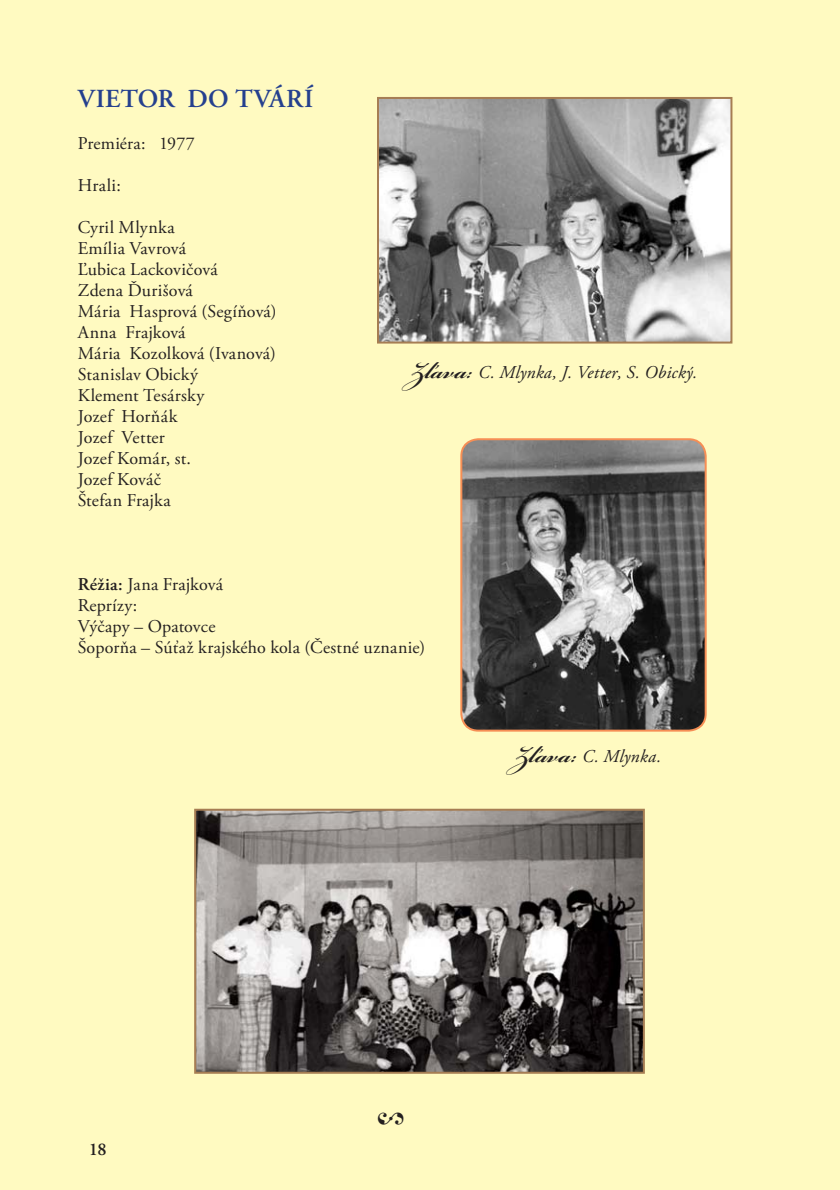
<style>
.page{position:relative;width:840px;height:1190px;background:#fff}
.page>*{position:absolute;margin:0;border:0;box-sizing:border-box;transform-origin:0 0}
.t1{font:600 26px "Adobe Garamond Pro";letter-spacing:.005em;color:#25408e}
.t2{font:italic 600 24px "Adobe Garamond Pro";color:#231f20}
.t3{font:18px/21px "Adobe Garamond Pro";letter-spacing:.01em;color:#231f20}
.t4{font:italic 18px "Adobe Garamond Pro";letter-spacing:.01em;color:#231f20}
.t5{font:600 18px "Adobe Garamond Pro";color:#231f20}
.s1{font-family:"Bickham Script Std";font-weight:700;font-style:normal;font-size:36px}
.s2{font-weight:600}
</style>
<div class="page">
<div style="left:0;top:0;width:839px;height:1190px;background:#fffac1"></div>
<img style="left:380px;top:100px;width:349px;height:241px">
<div style="left:377px;top:97px;width:355px;height:247px;border:2px solid #a67d53"></div>
<img style="left:197px;top:812px;width:445px;height:259px">
<div style="left:194px;top:809px;width:451px;height:265px;border:2px solid #a67d53"></div>
<img style="left:461px;top:439px;width:244px;height:292px;border-radius:17px">
<div style="left:460px;top:438px;width:247px;height:294px;border:2px solid #f68e55;border-radius:17px"></div>
<h1 class="t1" style="left:78px;top:89px;width:237px">VIETOR DO TVÁRÍ</h1>
<p class="t3" style="left:78px;top:134px;width:119px">Premiéra: 1977</p>
<p class="t3" style="left:78px;top:176px;width:45px">Hrali:</p>
<p class="t3" style="left:78px;top:218px;width:200px">Cyril Mlynka<br>Emília Vavrová<br>Ľubica Lackovičová<br>Zdena Ďurišová<br>Mária Hasprová (Segíňová)<br>Anna Frajková<br>Mária Kozolková (Ivanová)<br>Stanislav Obický<br>Klement Tesársky<br>Jozef Horňák<br>Jozef Vetter<br>Jozef Komár, st.<br>Jozef Kováč<br>Štefan Frajka</p>
<p class="t4" style="left:408px;top:365px;width:291px"><span class="s1">Zľava:</span> C. Mlynka, J. Vetter, S. Obický.</p>
<p class="t3" style="left:78px;top:575px;width:349px"><span class="s2">Réžia:</span> Jana Frajková<br>Reprízy:<br>Výčapy – Opatovce<br>Šoporňa – Súťaž krajského kola (Čestné uznanie)</p>
<p class="t4" style="left:512px;top:749px;width:150px"><span class="s1">Zľava:</span> C. Mlynka.</p>
<p class="t5" style="left:89px;top:1142px;width:19px">18</p>
<h2 class="t2" style="left:376px;top:1109px;width:29px">-</h2>
</div>
